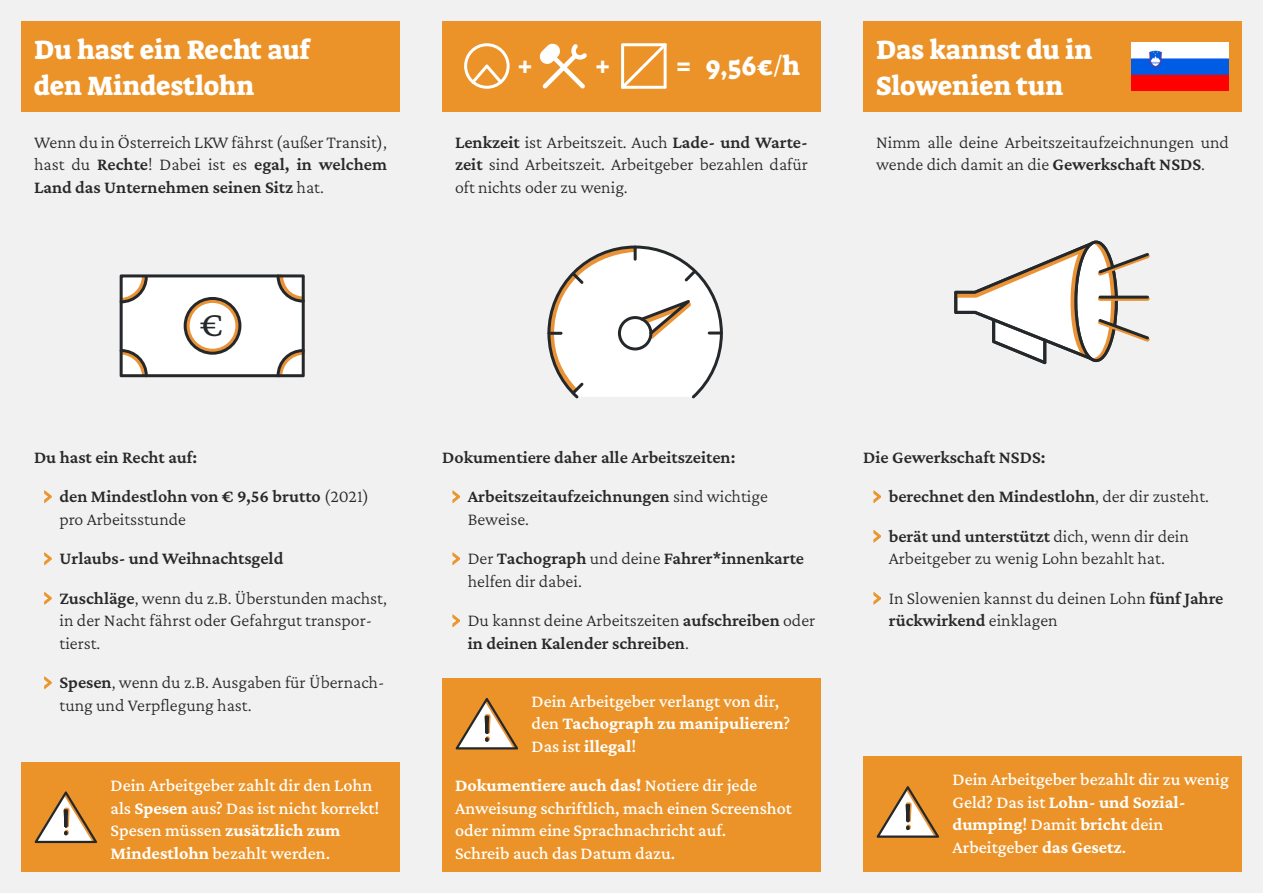
<style>
.page{position:relative;width:1263px;height:893px;background:#f1f1f2}
.page>*{position:absolute;margin:0;border:0;box-sizing:border-box;transform-origin:0 0}
.t1{font:36px "Crimson Pro";color:#25282a}
.t2{font:27px/36px "Suez One";color:#fff}
.t3{font:300 18px/22.5px "Crimson Pro";color:#292829}
.t4{font:500 18px/22.5px "Crimson Pro";color:#fff}
.t5{font:600 18px/39.5px "Crimson Pro";color:#292829}
.s1{font-weight:600}
.s2{font-family:"Verdana";font-weight:400;font-size:24px;color:#eb9328}
.s3{font-weight:300}
.s4{font-weight:700}
</style>
<div class="page">
<div style="left:21px;top:21px;width:379px;height:91px;background:#eb9328"></div>
<div style="left:442px;top:21px;width:379px;height:91px;background:#eb9328"></div>
<div style="left:863px;top:21px;width:379px;height:91px;background:#eb9328"></div>
<div style="left:21px;top:763px;width:379px;height:109px;background:#eb9328"></div>
<div style="left:442px;top:678px;width:379px;height:194px;background:#eb9328"></div>
<div style="left:863px;top:756px;width:379px;height:116px;background:#eb9328"></div>
<svg style="left:44px;top:490px;width:8px;height:14px"></svg>
<svg style="left:44px;top:552px;width:8px;height:14px"></svg>
<svg style="left:44px;top:591px;width:8px;height:14px"></svg>
<svg style="left:44px;top:676px;width:8px;height:14px"></svg>
<svg style="left:452px;top:490px;width:8px;height:14px"></svg>
<svg style="left:452px;top:552px;width:8px;height:14px"></svg>
<svg style="left:452px;top:614px;width:8px;height:14px"></svg>
<svg style="left:873px;top:490px;width:8px;height:14px"></svg>
<svg style="left:873px;top:529px;width:8px;height:14px"></svg>
<svg style="left:873px;top:591px;width:8px;height:14px"></svg>
<img style="left:1132px;top:42px;width:97px;height:49px">
<svg style="left:35px;top:791px;width:62px;height:52px"></svg>
<svg style="left:456px;top:698px;width:62px;height:51px"></svg>
<svg style="left:876px;top:786px;width:63px;height:52px"></svg>
<svg style="left:120px;top:274px;width:185px;height:103px"></svg>
<svg style="left:547px;top:246px;width:176px;height:152px"></svg>
<hr style="left:708px;top:332px;width:15px;height:3px;background:#25282a;border-radius:2px">
<hr style="left:547px;top:332px;width:15px;height:3px;background:#25282a;border-radius:2px">
<svg style="left:954px;top:240px;width:196px;height:124px"></svg>
<svg style="left:464px;top:43px;width:46px;height:46px"></svg>
<svg style="left:539px;top:43px;width:48px;height:46px"></svg>
<svg style="left:621px;top:43px;width:46px;height:46px"></svg>
<h2 class="t2" style="left:34px;top:32px;width:278px">Du hast ein Recht auf den Mindestlohn</h2>
<h2 class="t2" style="left:517px;top:47px;width:18px">+</h2>
<h2 class="t2" style="left:595px;top:47px;width:18px">+</h2>
<h2 class="t2" style="left:676px;top:47px;width:18px">=</h2>
<h2 class="t2" style="left:705px;top:48px;width:96px">9,56€/h</h2>
<h2 class="t2" style="left:876px;top:32px;width:218px">Das kannst du in<br>Slowenien tun</h2>
<p class="t3" style="left:34px;top:131px;width:354px;text-align:justify">Wenn du in Österreich LKW fährst (außer Transit), hast du <span class="s1">Rechte</span>! Dabei ist es <span class="s1">egal, in welchem Land das Unternehmen seinen Sitz</span> hat.</p>
<p class="t3" style="left:455px;top:131px;width:354px;text-align:justify"><span class="s1">Lenkzeit</span> ist Arbeitszeit. Auch <span class="s1">Lade- und Warte&shy;zeit</span> sind Arbeitszeit. Arbeitgeber bezahlen dafür oft nichts oder zu wenig.</p>
<p class="t3" style="left:876px;top:131px;width:354px">Nimm alle deine Arbeitszeitaufzeichnungen und wende dich damit an die <span class="s1">Gewerkschaft NSDS</span>.</p>
<h1 class="t1" style="left:200px;top:302px;width:25px">€</h1>
<p class="t5" style="left:43px;top:437px;width:328px;text-indent:-8px">Du hast ein Recht auf:<br><span class="s2">›</span> den Mindestlohn von € 9,56 brutto <span class="s3">(2021)</span></p>
<p class="t3" style="left:43px;top:499px;width:346px;line-height:39.5px;text-indent:17px">pro Arbeitsstunde<br><span class="s2">›</span> <span class="s1">Urlaubs- und Weihnachtsgeld<br></span><span class="s2">›</span> <span class="s1">Zuschläge</span>, wenn du z.B. Überstunden machst,</p>
<p class="t3" style="left:60px;top:609px;width:314px">in der Nacht fährst oder Gefahrgut transpor&shy;tierst.</p>
<p class="t3" style="left:60px;top:671px;width:327px;text-indent:-17px"><span class="s2">›</span> <span class="s1">Spesen</span>, wenn du z.B. Ausgaben für Übernach&shy;tung und Verpflegung hast.</p>
<p class="t4" style="left:111px;top:774px;width:270px">Dein Arbeitgeber zahlt dir den Lohn als <span class="s4">Spesen</span> aus? Das ist nicht korrekt!<br>Spesen müssen <span class="s4">zusätzlich zum Mindestlohn</span> bezahlt werden.</p>
<p class="t5" style="left:451px;top:437px;width:319px;text-indent:-9px">Dokumentiere daher alle Arbeitszeiten:<br><span class="s2">›</span> Arbeitszeitaufzeichnungen <span class="s3">sind wichtige</span></p>
<p class="t5" style="left:451px;top:499px;width:355px;text-indent:17px"><span class="s3">Beweise.<br></span><span class="s2">›</span> <span class="s3">Der</span> Tachograph <span class="s3">und deine</span> Fahrer*innenkarte</p>
<p class="t3" style="left:451px;top:561px;width:366px;line-height:39.5px;text-indent:17px">helfen dir dabei.<br><span class="s2">›</span> Du kannst deine Arbeitszeiten <span class="s1">aufschreiben</span> oder</p>
<p class="t5" style="left:468px;top:623px;width:223px">in deinen Kalender schreiben<span class="s3">.</span></p>
<p class="t5" style="left:872px;top:437px;width:339px;text-indent:-8px">Die Gewerkschaft NSDS:<br><span class="s2">›</span> berechnet den Mindestlohn<span class="s3">, der dir zusteht. </span><span class="s2">›</span> berät und unterstützt <span class="s3">dich, wenn dir dein</span></p>
<p class="t3" style="left:872px;top:538px;width:353px;line-height:39.5px;text-indent:17px">Arbeitgeber zu wenig Lohn bezahlt hat.<br><span class="s2">›</span> In Slowenien kannst du deinen Lohn <span class="s1">fünf Jahre</span></p>
<p class="t5" style="left:889px;top:600px;width:170px">rückwirkend <span class="s3">einklagen</span></p>
<p class="t4" style="left:531px;top:689px;width:260px">Dein Arbeitgeber verlangt von dir, den <span class="s4">Tachograph zu manipulieren</span>?<br>Das ist <span class="s4">illegal</span>!</p>
<p class="t4" style="left:455px;top:774px;width:338px"><span class="s4">Dokumentiere auch das!</span> Notiere dir jede Anweisung schriftlich, mach einen Screenshot oder nimm eine Sprachnachricht auf.<br>Schreib auch das Datum dazu.</p>
<p class="t4" style="left:952px;top:768px;width:278px">Dein Arbeitgeber bezahlt dir zu wenig<br>Geld? Das ist <span class="s4">Lohn- und Sozial&shy;dumping</span>! Damit <span class="s4">bricht</span> dein<br>Arbeitgeber <span class="s4">das Gesetz</span>.</p>
</div>
